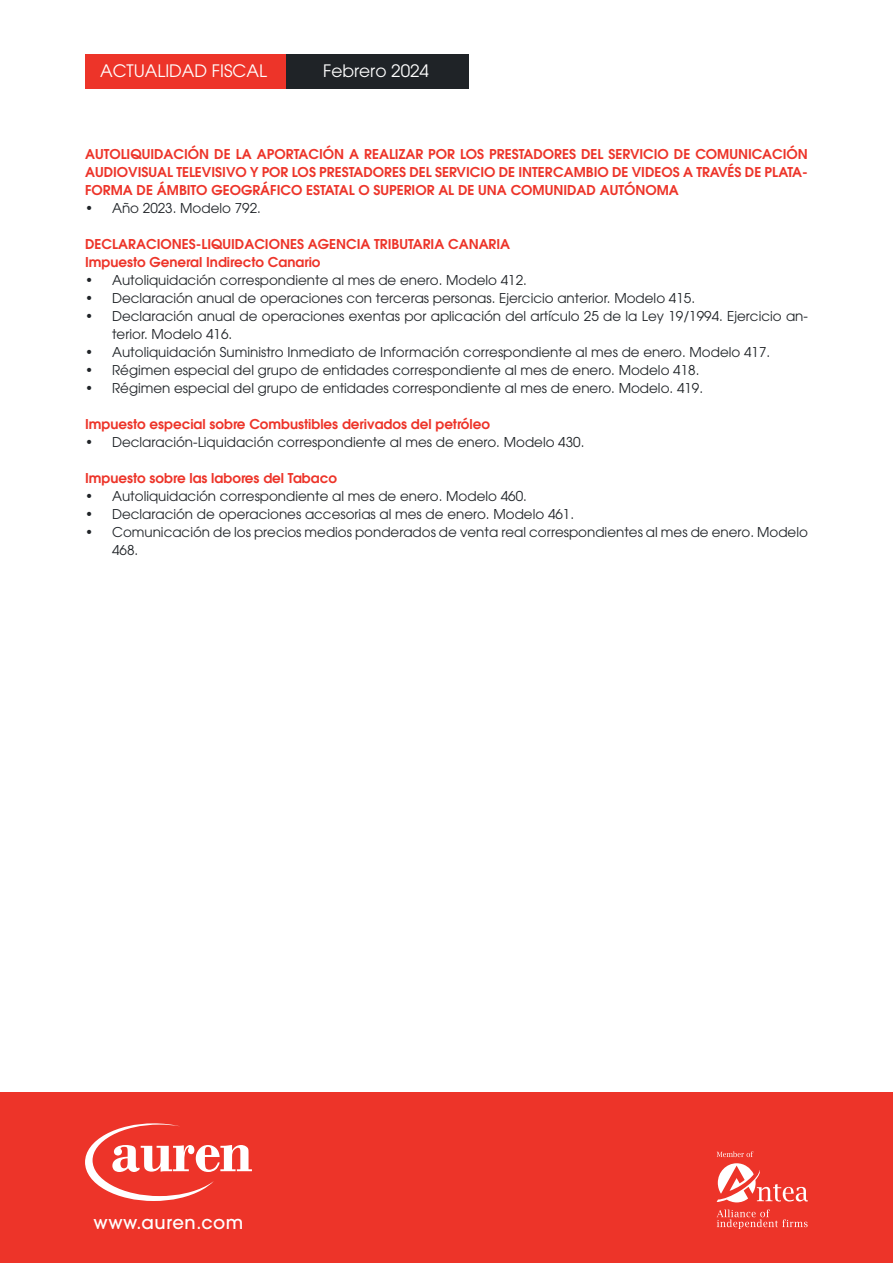
<style>
.page{position:relative;width:893px;height:1263px;background:#fff}
.page>*{position:absolute;margin:0;border:0;box-sizing:border-box;transform-origin:0 0}
.t1{font:500 18px "ITC Avant Garde Pro";letter-spacing:.03em;color:#fff}
.t2{font:17.1px "ITC Avant Garde Pro";color:#fff}
.t3{font:13.5px/18px "ITC Avant Garde Pro";color:#1f2327}
.t4{font:600 13.5px/18px "ITC Avant Garde Pro";color:#ed3429;text-align:justify}
</style>
<div class="page">
<div style="left:85px;top:54px;width:203px;height:35px;background:#ed3429"></div>
<div style="left:287px;top:54px;width:182px;height:35px;background:#1f2327"></div>
<div style="left:0;top:1093px;width:893px;height:170px;background:#ed3429"></div>
<svg style="left:717px;top:1151px;width:36px;height:6px"></svg>
<svg style="left:717px;top:1163px;width:91px;height:39px"></svg>
<svg style="left:717px;top:1209px;width:91px;height:20px"></svg>
<svg style="left:85px;top:1123px;width:167px;height:78px"></svg>
<p class="t2" style="left:100px;top:60px;width:168px">ACTUALIDAD FISCAL</p>
<p class="t2" style="left:323px;top:60px;width:107px">Febrero 2024</p>
<p class="t4" style="left:85px;top:145px;width:724px">AUTOLIQUIDACIÓN DE LA APORTACIÓN A REALIZAR POR LOS PRESTADORES DEL SERVICIO DE COMUNICACIÓN AUDIOVISUAL TELEVISIVO Y POR LOS PRESTADORES DEL SERVICIO DE INTERCAMBIO DE VIDEOS A TRAVÉS DE PLATA-FORMA DE ÁMBITO GEOGRÁFICO ESTATAL O SUPERIOR AL DE UNA COMUNIDAD AUTÓNOMA</p>
<p class="t3" style="left:85px;top:199px;width:177px">• Año 2023. Modelo 792.</p>
<p class="t4" style="left:85px;top:235px;width:427px">DECLARACIONES-LIQUIDACIONES AGENCIA TRIBUTARIA CANARIA<br>Impuesto General Indirecto Canario</p>
<p class="t3" style="left:85px;top:271px;width:443px">• Autoliquidación correspondiente al mes de enero. Modelo 412.</p>
<p class="t3" style="left:85px;top:289px;width:611px">• Declaración anual de operaciones con terceras personas. Ejercicio anterior. Modelo 415.</p>
<p class="t3" style="left:112px;top:307px;width:697px;text-indent:-27px">• Declaración anual de operaciones exentas por aplicación del artículo 25 de la Ley 19/1994. Ejercicio an&shy;terior. Modelo 416.</p>
<p class="t3" style="left:85px;top:343px;width:687px">• Autoliquidación Suministro Inmediato de Información correspondiente al mes de enero. Modelo 417.</p>
<p class="t3" style="left:85px;top:361px;width:616px">• Régimen especial del grupo de entidades correspondiente al mes de enero. Modelo 418.</p>
<p class="t3" style="left:85px;top:379px;width:620px">• Régimen especial del grupo de entidades correspondiente al mes de enero. Modelo. 419.</p>
<p class="t4" style="left:85px;top:415px;width:407px">Impuesto especial sobre Combustibles derivados del petróleo</p>
<p class="t3" style="left:85px;top:433px;width:501px">• Declaración-Liquidación correspondiente al mes de enero. Modelo 430.</p>
<p class="t4" style="left:85px;top:469px;width:253px">Impuesto sobre las labores del Tabaco</p>
<p class="t3" style="left:85px;top:487px;width:443px">• Autoliquidación correspondiente al mes de enero. Modelo 460.</p>
<p class="t3" style="left:85px;top:505px;width:491px">• Declaración de operaciones accesorias al mes de enero. Modelo 461.</p>
<p class="t3" style="left:112px;top:523px;width:697px;text-indent:-27px">• Comunicación de los precios medios ponderados de venta real correspondientes al mes de enero. Modelo<br>468.</p>
<h1 class="t1" style="left:94px;top:1211px;width:151px">www.auren.com</h1>
</div>
